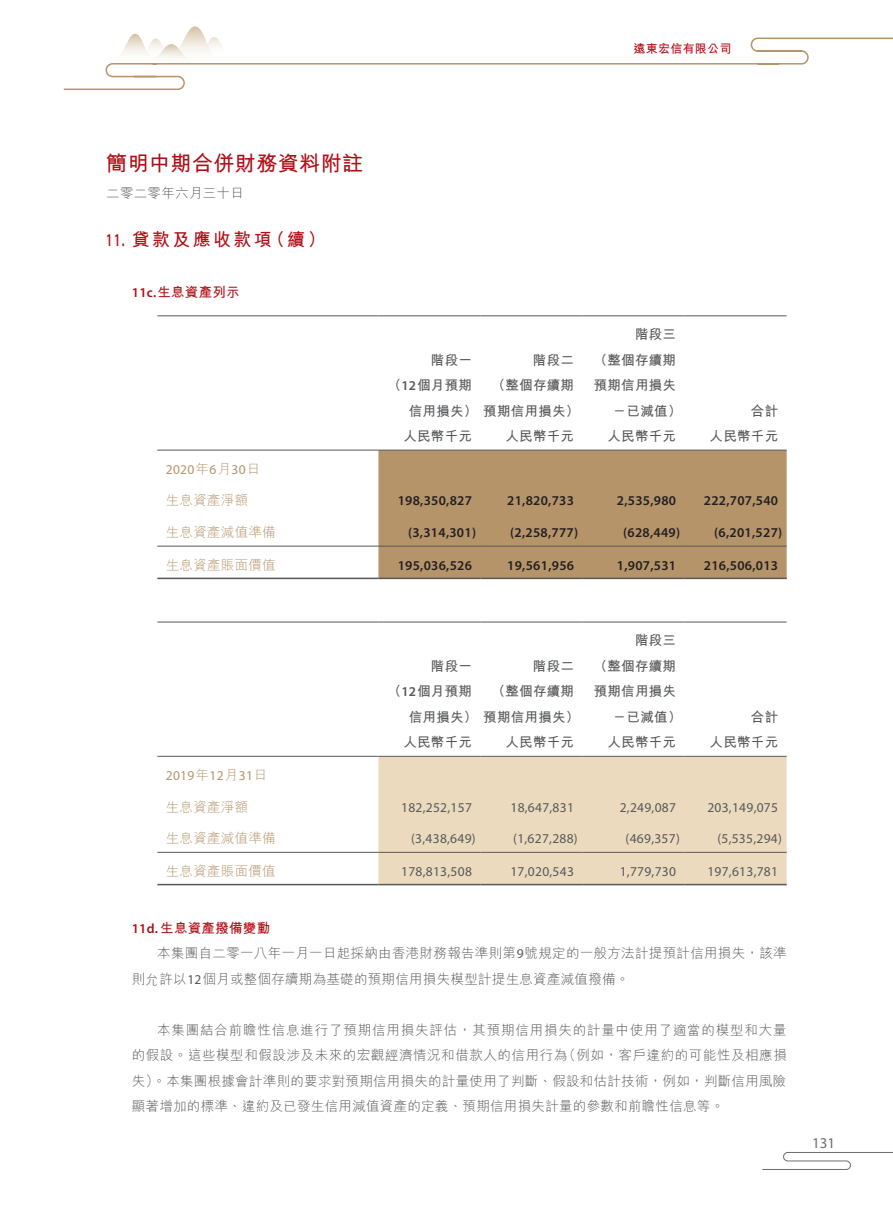
<style>
.page{position:relative;width:893px;height:1212px;background:#fff}
.page>*{position:absolute;margin:0;border:0;box-sizing:border-box;transform-origin:0 0}
.t1{font:700 21px "M Hei HK";letter-spacing:.02em;color:#b00d15}
.t2{font:700 18px "M Hei HK";letter-spacing:.13em;color:#b00d15}
.t3{font:15px "Myriad Pro";color:#6c6d70}
.t4{font:300 13.5px/25.5px "M Hei HK";letter-spacing:.02em;color:#57585a;text-align:justify}
.t5{font:700 13.5px/25.5px "M Hei HK";letter-spacing:.02em;color:#57585a;text-align:right}
.t6{font:600 13.5px "Myriad Pro";letter-spacing:.02em;color:#231f20}
.t7{font:13.5px "Myriad Pro";letter-spacing:.02em;color:#57585a}
.t8{font:300 13.5px "M Hei HK";letter-spacing:.02em;color:#b5946a}
.t9{font:700 13.5px "M Hei HK";letter-spacing:.02em;color:#b00d15}
.t10{font:13.5px "Myriad Pro";letter-spacing:.02em;color:#b5946a}
.t11{font:700 12px "M Hei HK";letter-spacing:.02em;color:#b00d15}
.s1{font-family:"Myriad Pro";font-weight:600}
.s2{font-family:"M Hei HK";font-weight:300}
.s3{font-family:"Myriad Pro";font-weight:400}
</style>
<div class="page">
<img style="left:185px;top:26px;width:20px;height:11px">
<img style="left:130px;top:34px;width:10px;height:3px">
<svg style="left:63px;top:37px;width:830px;height:53px"></svg>
<svg style="left:762px;top:1152px;width:131px;height:18px"></svg>
<div style="left:378px;top:451px;width:409px;height:127px;background:#b5946a"></div>
<hr style="left:157px;top:315px;width:221px;height:1px;background:#57585a">
<hr style="left:378px;top:315px;width:102px;height:1px;background:#57585a">
<hr style="left:480px;top:315px;width:103px;height:1px;background:#57585a">
<hr style="left:583px;top:315px;width:102px;height:1px;background:#57585a">
<hr style="left:685px;top:315px;width:102px;height:1px;background:#57585a">
<hr style="left:157px;top:450px;width:221px;height:1px;background:#57585a">
<hr style="left:378px;top:450px;width:102px;height:1px;background:#57585a">
<hr style="left:480px;top:450px;width:103px;height:1px;background:#57585a">
<hr style="left:583px;top:450px;width:102px;height:1px;background:#57585a">
<hr style="left:685px;top:450px;width:102px;height:1px;background:#57585a">
<hr style="left:157px;top:578px;width:221px;height:1px;background:#57585a">
<hr style="left:378px;top:578px;width:102px;height:1px;background:#57585a">
<hr style="left:480px;top:578px;width:103px;height:1px;background:#57585a">
<hr style="left:583px;top:578px;width:102px;height:1px;background:#57585a">
<hr style="left:685px;top:578px;width:102px;height:1px;background:#57585a">
<hr style="left:157px;top:546px;width:221px;height:1px;background:#57585a">
<hr style="left:378px;top:546px;width:102px;height:1px;background:#57585a">
<hr style="left:480px;top:546px;width:103px;height:1px;background:#57585a">
<hr style="left:583px;top:546px;width:102px;height:1px;background:#57585a">
<hr style="left:685px;top:546px;width:102px;height:1px;background:#57585a">
<div style="left:378px;top:757px;width:409px;height:127px;background:#ecdabe"></div>
<hr style="left:157px;top:852px;width:221px;height:1px;background:#57585a">
<hr style="left:378px;top:852px;width:102px;height:1px;background:#57585a">
<hr style="left:480px;top:852px;width:103px;height:1px;background:#57585a">
<hr style="left:583px;top:852px;width:102px;height:1px;background:#57585a">
<hr style="left:685px;top:852px;width:102px;height:1px;background:#57585a">
<hr style="left:157px;top:884px;width:221px;height:1px;background:#57585a">
<hr style="left:378px;top:884px;width:102px;height:1px;background:#57585a">
<hr style="left:480px;top:884px;width:103px;height:1px;background:#57585a">
<hr style="left:583px;top:884px;width:102px;height:1px;background:#57585a">
<hr style="left:685px;top:884px;width:102px;height:1px;background:#57585a">
<hr style="left:157px;top:622px;width:221px;height:1px;background:#57585a">
<hr style="left:378px;top:622px;width:102px;height:1px;background:#57585a">
<hr style="left:480px;top:622px;width:103px;height:1px;background:#57585a">
<hr style="left:583px;top:622px;width:102px;height:1px;background:#57585a">
<hr style="left:685px;top:622px;width:102px;height:1px;background:#57585a">
<hr style="left:157px;top:756px;width:221px;height:1px;background:#57585a">
<hr style="left:378px;top:756px;width:102px;height:1px;background:#57585a">
<hr style="left:480px;top:756px;width:103px;height:1px;background:#57585a">
<hr style="left:583px;top:756px;width:102px;height:1px;background:#57585a">
<hr style="left:685px;top:756px;width:102px;height:1px;background:#57585a">
<p class="t11" style="left:634px;top:40px;width:99px">遠東宏信有限公司</p>
<h1 class="t1" style="left:106px;top:148px;width:258px">簡明中期合併財務資料附註</h1>
<p class="t4" style="left:106px;top:180px;width:139px">二零二零年六月三十日</p>
<h2 class="t2" style="left:106px;top:226px;width:221px"><span class="s1">11.</span> 貸款及應收款項（續）</h2>
<p class="t9" style="left:132px;top:282px;width:109px"><span class="s1">11c.</span> 生息資產列示</p>
<p class="t5" style="left:431px;top:346px;width:43px">階段一</p>
<p class="t5" style="left:388px;top:371px;width:86px">（<span class="s1">12</span>個月預期</p>
<p class="t5" style="left:409px;top:397px;width:172px">信用損失）預期信用損失）</p>
<p class="t5" style="left:492px;top:346px;width:84px">階段二<br>（整個存續期</p>
<p class="t5" style="left:635px;top:320px;width:43px">階段三</p>
<p class="t5" style="left:594px;top:346px;width:84px">（整個存續期</p>
<p class="t5" style="left:594px;top:371px;width:84px">預期信用損失</p>
<p class="t5" style="left:613px;top:397px;width:70px">－已減值）</p>
<p class="t5" style="left:751px;top:397px;width:29px">合計</p>
<p class="t5" style="left:403px;top:422px;width:70px">人民幣千元</p>
<p class="t5" style="left:505px;top:422px;width:70px">人民幣千元</p>
<p class="t5" style="left:607px;top:422px;width:70px">人民幣千元</p>
<p class="t5" style="left:709px;top:422px;width:70px">人民幣千元</p>
<p class="t10" style="left:166px;top:461px;width:96px">2020<span class="s2">年</span>6<span class="s2">月</span>30<span class="s2">日</span></p>
<p class="t8" style="left:166px;top:491px;width:84px">生息資產淨額</p>
<p class="t6" style="left:398px;top:492px;width:76px">198,350,827</p>
<p class="t6" style="left:507px;top:492px;width:68px">21,820,733</p>
<p class="t6" style="left:617px;top:492px;width:61px">2,535,980</p>
<p class="t6" style="left:704px;top:492px;width:76px">222,707,540</p>
<p class="t8" style="left:166px;top:523px;width:111px">生息資產減值準備</p>
<p class="t6" style="left:408px;top:524px;width:69px">(3,314,301)</p>
<p class="t6" style="left:510px;top:524px;width:69px">(2,258,777)</p>
<p class="t6" style="left:623px;top:524px;width:58px">(628,449)</p>
<p class="t6" style="left:714px;top:524px;width:69px">(6,201,527)</p>
<p class="t8" style="left:166px;top:555px;width:111px">生息資產賬面價值</p>
<p class="t6" style="left:398px;top:556px;width:76px">195,036,526</p>
<p class="t6" style="left:507px;top:556px;width:68px">19,561,956</p>
<p class="t6" style="left:617px;top:556px;width:61px">1,907,531</p>
<p class="t6" style="left:704px;top:556px;width:76px">216,506,013</p>
<p class="t5" style="left:431px;top:652px;width:43px">階段一</p>
<p class="t5" style="left:388px;top:678px;width:86px">（<span class="s1">12</span>個月預期</p>
<p class="t5" style="left:409px;top:703px;width:172px">信用損失）預期信用損失）</p>
<p class="t5" style="left:492px;top:652px;width:84px">階段二<br>（整個存續期</p>
<p class="t5" style="left:635px;top:627px;width:43px">階段三</p>
<p class="t5" style="left:594px;top:652px;width:84px">（整個存續期</p>
<p class="t5" style="left:594px;top:678px;width:84px">預期信用損失</p>
<p class="t5" style="left:613px;top:703px;width:70px">－已減值）</p>
<p class="t5" style="left:751px;top:703px;width:29px">合計</p>
<p class="t5" style="left:403px;top:729px;width:70px">人民幣千元</p>
<p class="t5" style="left:505px;top:729px;width:70px">人民幣千元</p>
<p class="t5" style="left:607px;top:729px;width:70px">人民幣千元</p>
<p class="t5" style="left:709px;top:729px;width:70px">人民幣千元</p>
<p class="t10" style="left:166px;top:767px;width:103px">2019<span class="s2">年</span>12<span class="s2">月</span>31<span class="s2">日</span></p>
<p class="t8" style="left:166px;top:797px;width:84px">生息資產淨額</p>
<p class="t7" style="left:401px;top:799px;width:72px">182,252,157</p>
<p class="t7" style="left:510px;top:799px;width:65px">18,647,831</p>
<p class="t7" style="left:620px;top:799px;width:58px">2,249,087</p>
<p class="t7" style="left:707px;top:799px;width:72px">203,149,075</p>
<p class="t8" style="left:166px;top:829px;width:111px">生息資產減值準備</p>
<p class="t7" style="left:411px;top:831px;width:66px">(3,438,649)</p>
<p class="t7" style="left:513px;top:831px;width:66px">(1,627,288)</p>
<p class="t7" style="left:626px;top:831px;width:56px">(469,357)</p>
<p class="t7" style="left:717px;top:831px;width:66px">(5,535,294)</p>
<p class="t8" style="left:166px;top:861px;width:111px">生息資產賬面價值</p>
<p class="t7" style="left:401px;top:863px;width:72px">178,813,508</p>
<p class="t7" style="left:510px;top:863px;width:65px">17,020,543</p>
<p class="t7" style="left:620px;top:863px;width:58px">1,779,730</p>
<p class="t7" style="left:707px;top:863px;width:72px">197,613,781</p>
<p class="t9" style="left:132px;top:918px;width:140px"><span class="s1">11d.</span> 生息資產撥備變動</p>
<p class="t4" style="left:157px;top:940px;width:631px">本集團自二零一八年一月一日起採納由香港財務報告準則第<span class="s3">9</span>號規定的一般方法計提預計信用損失，該準</p>
<p class="t4" style="left:132px;top:966px;width:499px">則允許以<span class="s3">12</span>個月或整個存續期為基礎的預期信用損失模型計提生息資產減值撥備。</p>
<p class="t4" style="left:132px;top:1017px;width:657px;text-indent:26px">本集團結合前瞻性信息進行了預期信用損失評估，其預期信用損失的計量中使用了適當的模型和大量的假設。這些模型和假設涉及未來的宏觀經濟情況和借款人的信用行為（例如，客戶違約的可能性及相應損失）。本集團根據會計準則的要求對預期信用損失的計量使用了判斷、假設和估計技術，例如，判斷信用風險顯著增加的標準、違約及已發生信用減值資產的定義、預期信用損失計量的參數和前瞻性信息等。</p>
<p class="t3" style="left:812px;top:1134px;width:25px">131</p>
</div>
